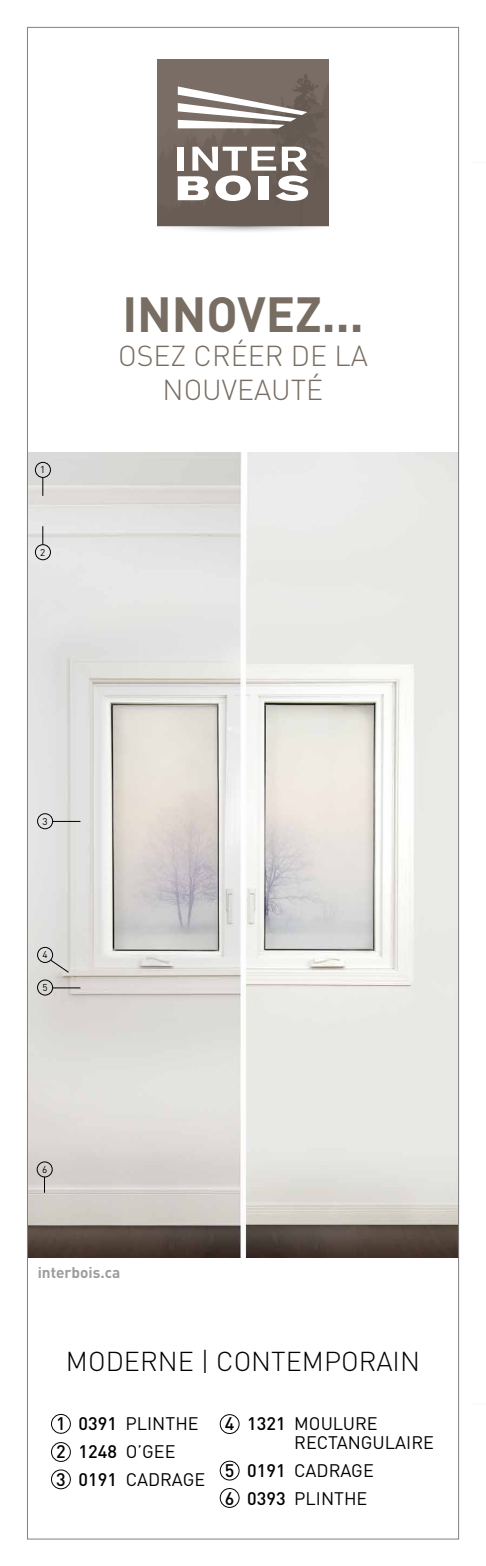
<style>
.page{position:relative;width:486px;height:1566px;background:#fff}
.page>*{position:absolute;margin:0;border:0;box-sizing:border-box;transform-origin:0 0}
.t1{font:700 48.75px "DIN";color:#776d62}
.t2{font:300 28.5px/34.2px "DIN";color:#776d62;text-align:center}
.t3{font:300 27px "DIN";color:#000}
.t4{font:18px/27.8px "DIN";color:#000}
.t5{font:700 15.38px "DIN";color:#9d9d9d}
.t6{font:9.9px "DIN";color:#000}
.s1{font-weight:500}
</style>
<div class="page">
<img style="left:29px;top:453px;width:428px;height:804px">
<div style="left:157px;top:59px;width:172px;height:167px;background:#796d65"></div>
<svg style="left:157px;top:74px;width:172px;height:158px"></svg>
<div style="left:37px;top:980px;width:16px;height:15px;border:1px solid #000;border-radius:50%"></div>
<div style="left:37px;top:947px;width:16px;height:16px;border:1px solid #000;border-radius:50%"></div>
<div style="left:37px;top:814px;width:16px;height:15px;border:1px solid #000;border-radius:50%"></div>
<svg style="left:53px;top:821px;width:27px;height:1px"></svg>
<svg style="left:53px;top:988px;width:27px;height:1px"></svg>
<svg style="left:50px;top:960px;width:19px;height:13px"></svg>
<div style="left:51px;top:1414px;width:20px;height:20px;border:1px solid #000;border-radius:50%"></div>
<div style="left:51px;top:1470px;width:20px;height:19px;border:1px solid #000;border-radius:50%"></div>
<div style="left:220px;top:1414px;width:19px;height:20px;border:1px solid #000;border-radius:50%"></div>
<div style="left:51px;top:1442px;width:20px;height:20px;border:1px solid #000;border-radius:50%"></div>
<div style="left:220px;top:1461px;width:19px;height:19px;border:1px solid #000;border-radius:50%"></div>
<div style="left:220px;top:1488px;width:19px;height:20px;border:1px solid #000;border-radius:50%"></div>
<div style="left:35px;top:545px;width:16px;height:15px;border:1px solid #000;border-radius:50%"></div>
<div style="left:35px;top:462px;width:16px;height:16px;border:1px solid #000;border-radius:50%"></div>
<svg style="left:43px;top:478px;width:1px;height:18px"></svg>
<svg style="left:43px;top:526px;width:1px;height:19px"></svg>
<div style="left:37px;top:1162px;width:15px;height:15px;border:1px solid #000;border-radius:50%"></div>
<svg style="left:44px;top:1177px;width:1px;height:16px"></svg>
<p class="t6" style="left:40px;top:464px;width:7px">1</p>
<p class="t6" style="left:40px;top:546px;width:7px">2</p>
<h1 class="t1" style="left:122px;top:283px;width:243px">INNOVEZ...</h1>
<h2 class="t2" style="left:118px;top:339px;width:251px">OSEZ CRÉER DE LA<br>NOUVEAUTÉ</h2>
<p class="t6" style="left:42px;top:815px;width:7px">3</p>
<p class="t6" style="left:42px;top:949px;width:7px">4</p>
<p class="t6" style="left:42px;top:981px;width:7px">5</p>
<p class="t6" style="left:42px;top:1163px;width:7px">6</p>
<p class="t5" style="left:38px;top:1263px;width:84px">interbois.ca</p>
<h3 class="t3" style="left:66px;top:1345px;width:356px">MODERNE | CONTEMPORAIN</h3>
<p class="t4" style="left:56px;top:1410px;width:151px"><span class="s1">1 0391</span> PLINTHE<br><span class="s1">2 1248</span> O’GEE<br><span class="s1">3 0191</span> CADRAGE</p>
<p class="t4" style="left:294px;top:1414px;width:141px;line-height:18.8px;text-indent:-70px"><span class="s1">4 1321</span> MOULURE<br>RECTANGULAIRE</p>
<p class="t4" style="left:225px;top:1456px;width:151px"><span class="s1">5 0191</span> CADRAGE<br><span class="s1">6 0393</span> PLINTHE</p>
</div>
